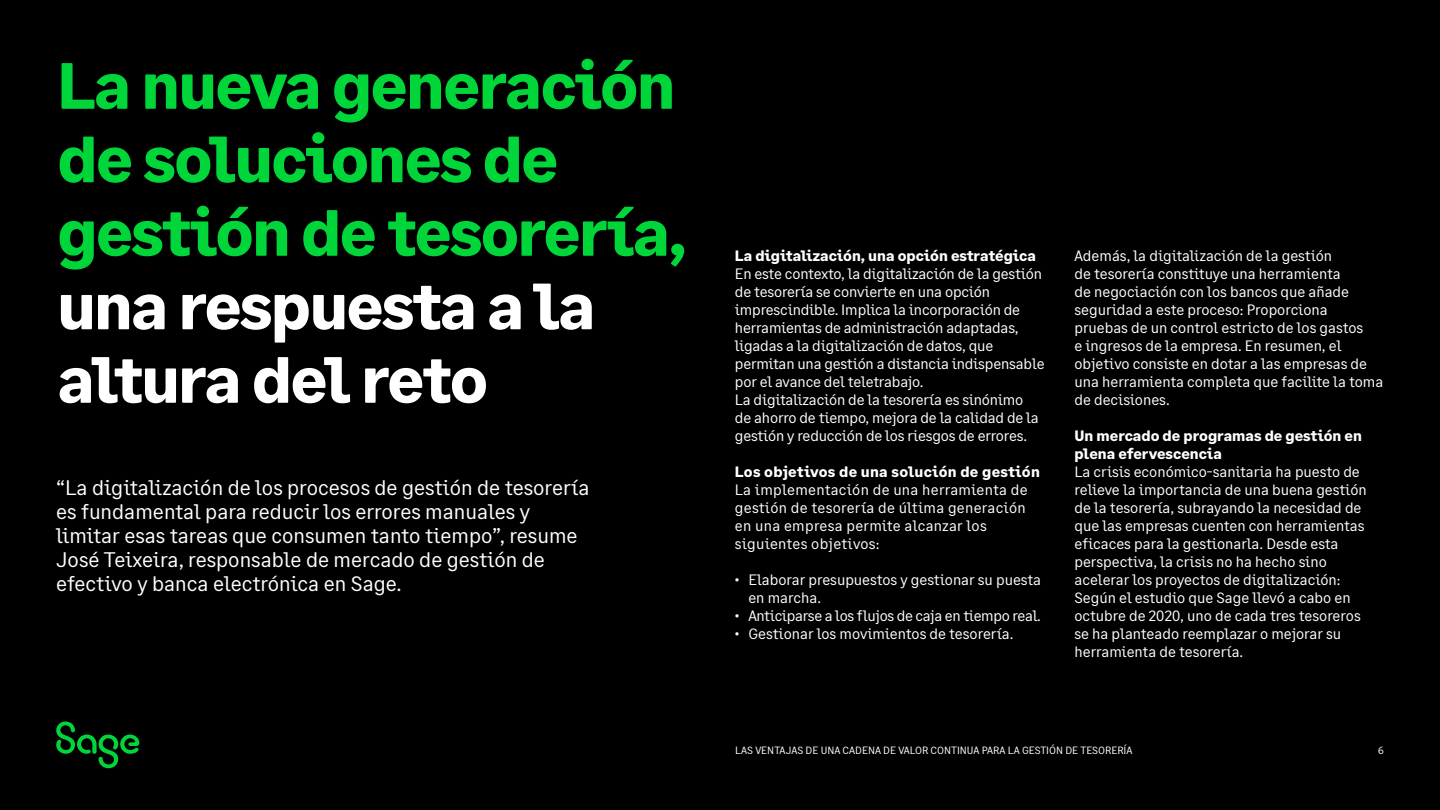
<style>
.page{position:relative;width:1440px;height:810px;background:#000}
.page>*{position:absolute;margin:0;border:0;box-sizing:border-box;transform-origin:0 0}
.Heading_1{font:700 65.25px/73.5px "Sage Text";letter-spacing:-.025em;color:#00d639}
.Heading_2{font:21px/24px "Sage Text";color:#fff}
.Body{font:15px/18px "Sage Text";color:#fff}
.Body-2{font:700 15px/18px "Sage Text";color:#fff}
.Body-3{font:15px/18px "Sage Text";letter-spacing:.02em;color:#fff}
.Body-4{font:15px "Sage Text";letter-spacing:-.02em;color:#fff}
.t1{font:10.5px "Sage Text";color:#fff}
.s1{color:#fff}
</style>
<div class="page">
<svg style="left:56px;top:722px;width:83px;height:46px"></svg>
<p class="Heading_1" style="left:57px;top:50px;width:631px">La nueva generación de soluciones de gestión de tesorería, <span class="s1">una respuesta a la altura del reto</span></p>
<p class="Heading_2" style="left:56px;top:476px;width:535px">“La digitalización de los procesos de gestión de tesorería es fundamental para reducir los errores manuales y limitar esas tareas que consumen tanto tiempo”, resume José Teixeira, responsable de mercado de gestión de efectivo y banca electrónica en Sage.</p>
<p class="Body-2" style="left:735px;top:247px;width:303px">La digitalización, una opción estratégica</p>
<p class="Body" style="left:735px;top:265px;width:311px">En este contexto, la digitalización de la gestión de tesorería se convierte en una opción imprescindible. Implica la incorporación de herramientas de administración adaptadas, ligadas a la digitalización de datos, que permitan una gestión a distancia indispensable por el avance del teletrabajo.</p>
<p class="Body" style="left:735px;top:391px;width:305px">La digitalización de la tesorería es sinónimo de ahorro de tiempo, mejora de la calidad de la gestión y reducción de los riesgos de errores.</p>
<p class="Body-2" style="left:735px;top:463px;width:307px">Los objetivos de una solución de gestión</p>
<p class="Body-3" style="left:735px;top:481px;width:294px">La implementación de una herramienta de gestión de tesorería de última generación en una empresa permite alcanzar los siguientes objetivos:</p>
<p class="Body" style="left:748px;top:571px;width:294px;text-indent:-14px">• Elaborar presupuestos y gestionar su puesta en marcha.</p>
<p class="Body-4" style="left:735px;top:607px;width:307px">• Anticiparse a los flujos de caja en tiempo real.</p>
<p class="Body" style="left:735px;top:625px;width:280px">• Gestionar los movimientos de tesorería.</p>
<p class="Body" style="left:1074px;top:247px;width:310px">Además, la digitalización de la gestión<br>de tesorería constituye una herramienta<br>de negociación con los bancos que añade seguridad a este proceso: Proporciona pruebas de un control estricto de los gastos<br>e ingresos de la empresa. En resumen, el objetivo consiste en dotar a las empresas de una herramienta completa que facilite la toma</p>
<p class="Body" style="left:1074px;top:391px;width:97px">de decisiones.</p>
<p class="Body-2" style="left:1074px;top:427px;width:289px">Un mercado de programas de gestión en plena efervescencia</p>
<p class="Body" style="left:1074px;top:463px;width:294px">La crisis económico-sanitaria ha puesto de relieve la importancia de una buena gestión de la tesorería, subrayando la necesidad de que las empresas cuenten con herramientas eficaces para la gestionarla. Desde esta perspectiva, la crisis no ha hecho sino acelerar los proyectos de digitalización:<br>Según el estudio que Sage llevó a cabo en octubre de 2020, uno de cada tres tesoreros se ha planteado reemplazar o mejorar su herramienta de tesorería.</p>
<p class="t1" style="left:735px;top:744px;width:399px">LAS VENTAJAS DE UNA CADENA DE VALOR CONTINUA PARA LA GESTIÓN DE TESORERÍA</p>
<p class="t1" style="left:1378px;top:744px;width:7px">6</p>
</div>
